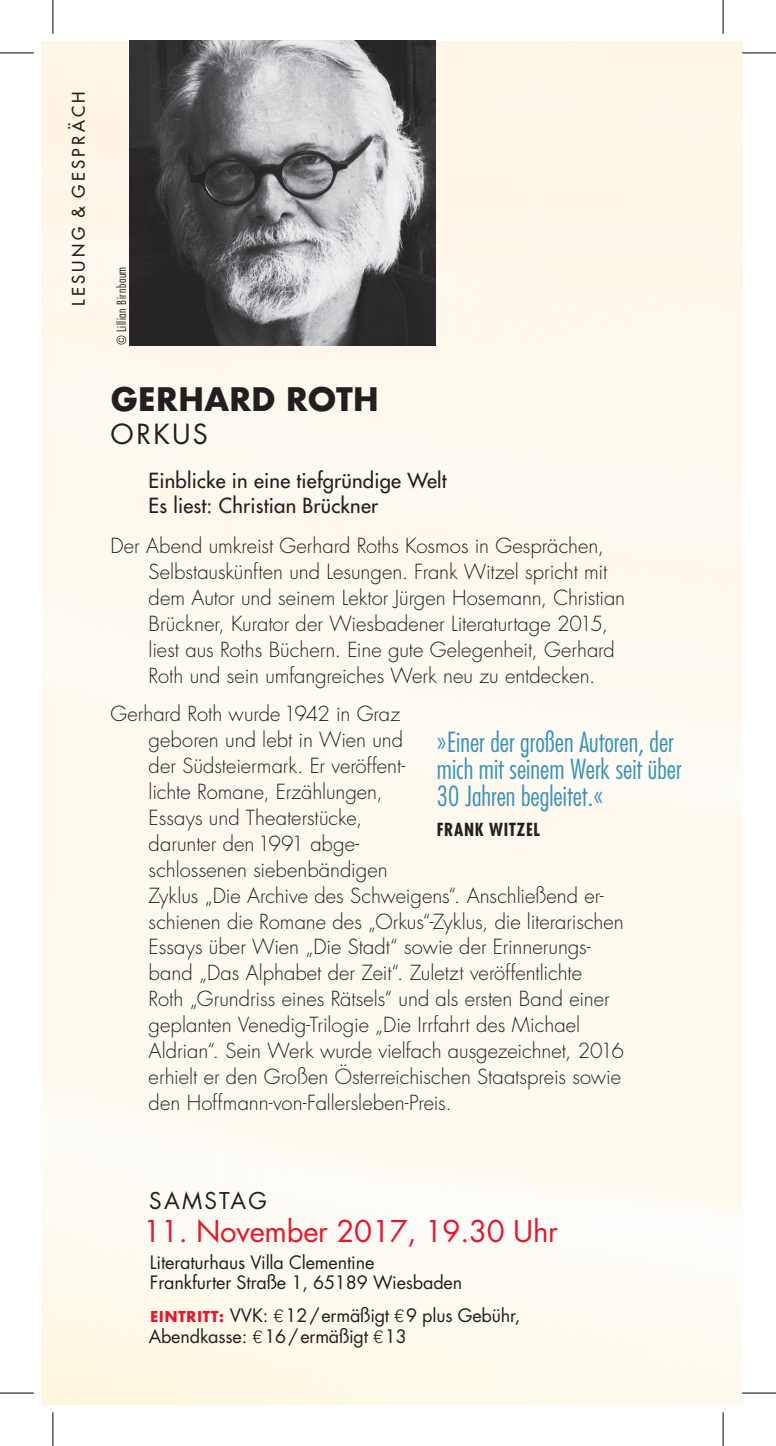
<style>
.page{position:relative;width:776px;height:1446px;background:#fff}
.page>*{position:absolute;margin:0;border:0;box-sizing:border-box;transform-origin:0 0}
.t1{font:700 31.5px "Futura";letter-spacing:-.01em;color:#231f20}
.t2{font:29.25px "Futura";letter-spacing:-.01em;color:#e21931}
.t3{font:300 condensed 27px/27px "Futura";color:#3a92b9}
.t4{font:27px "Futura";letter-spacing:.085em;color:#231f20}
.t5{font:22.5px "Futura";letter-spacing:.1em;color:#231f20}
.t6{font:300 20.25px/25.9px "Futura";color:#231f20}
.t7{font:20.25px/24.8px "Futura";letter-spacing:.01em;color:#231f20}
.t8{font:18px/20.2px "Futura";letter-spacing:-.01em;color:#231f20}
.t9{font:700 condensed 17.55px "Futura";letter-spacing:.035em;color:#231f20}
.t10{font:16.88px "Futura";letter-spacing:.2em;color:#231f20}
.t11{font:300 condensed 12.38px "Futura";letter-spacing:.05em;color:#231f20}
.s1{font-weight:700;font-size:14.62px;color:#e21931}
.s2{font-family:"Helvetica";font-weight:300}
</style>
<div class="page">
<img style="left:129px;top:40px;width:307px;height:306px">
<hr style="left:0;top:53px;width:34px;height:1px;background:#000">
<hr style="left:742px;top:53px;width:33px;height:1px;background:#000">
<hr style="left:0;top:1392px;width:34px;height:1px;background:#000">
<hr style="left:742px;top:1392px;width:33px;height:1px;background:#000">
<hr style="left:53px;top:0;width:1px;height:34px;background:#000">
<hr style="left:53px;top:1411px;width:1px;height:34px;background:#000">
<hr style="left:722px;top:0;width:1px;height:34px;background:#000">
<hr style="left:722px;top:1411px;width:1px;height:34px;background:#000">
<p class="t10" style="left:68px;top:306px;width:216px;rotate:-90deg">LESUNG &amp; GESPRÄCH</p>
<p class="t11" style="left:114px;top:345px;width:80px;rotate:-90deg">© Lillian Birnbaum</p>
<h1 class="t1" style="left:110px;top:376px;width:270px">GERHARD ROTH</h1>
<h3 class="t4" style="left:110px;top:415px;width:99px">ORKUS</h3>
<p class="t7" style="left:149px;top:468px;width:299px">Einblicke in eine tiefgründige Welt<br>Es liest: Christian Brückner</p>
<p class="t6" style="left:149px;top:533px;width:478px;text-indent:-38px">Der Abend umkreist Gerhard Roths Kosmos in Gesprächen, Selbstauskünften und Lesungen. Frank Witzel spricht mit dem Autor und seinem Lektor Jürgen Hosemann, Christian Brückner, Kurator der Wiesbadener Literaturtage 2015, liest aus Roths Büchern. Eine gute Gelegenheit, Gerhard Roth und sein umfangreiches Werk neu zu entdecken.</p>
<p class="t6" style="left:149px;top:701px;width:476px;text-indent:-38px">Gerhard Roth wurde 1942 in Graz<br>geboren und lebt in Wien und<br>der Südsteiermark. Er veröffent-<br>lichte Romane, Erzählungen,<br>Essays und Theaterstücke,<br>darunter den 1991 abge-<br>schlossenen siebenbändigen<br>Zyklus „Die Archive des Schweigens“. Anschließend er&shy;schienen die Romane des „Orkus“-Zyklus, die literarischen Essays über Wien „Die Stadt“ sowie der Erinnerungs&shy;band „Das Alphabet der Zeit“. Zuletzt veröffentlichte<br>Roth „Grundriss eines Rätsels“ und als ersten Band einer geplanten Venedig-Trilogie „Die Irrfahrt des Michael Aldrian“. Sein Werk wurde vielfach ausgezeichnet, 2016 erhielt er den Großen Österreichischen Staatspreis sowie den Hoffmann-von-Fallersleben-Preis.</p>
<h3 class="t3" style="left:437px;top:728px;width:246px">»Einer der großen Autoren, der mich mit seinem Werk seit über<br>30 Jahren begleitet.«</h3>
<p class="t9" style="left:437px;top:818px;width:105px">FRANK WITZEL</p>
<p class="t5" style="left:149px;top:1185px;width:119px">SAMSTAG</p>
<h2 class="t2" style="left:143px;top:1211px;width:416px">11. November 2017, 19.30 Uhr</h2>
<p class="t8" style="left:150px;top:1251px;width:314px">Literaturhaus Villa Clementine<br>Frankfurter Straße 1, 65189 Wiesbaden</p>
<p class="t8" style="left:149px;top:1305px;width:373px"><span class="s1">EINTRITT:</span> VVK: <span class="s2">€</span>12/ermäßigt <span class="s2">€</span>9 plus Gebühr,<br>Abendkasse: <span class="s2">€</span>16/ermäßigt <span class="s2">€</span>13</p>
</div>
